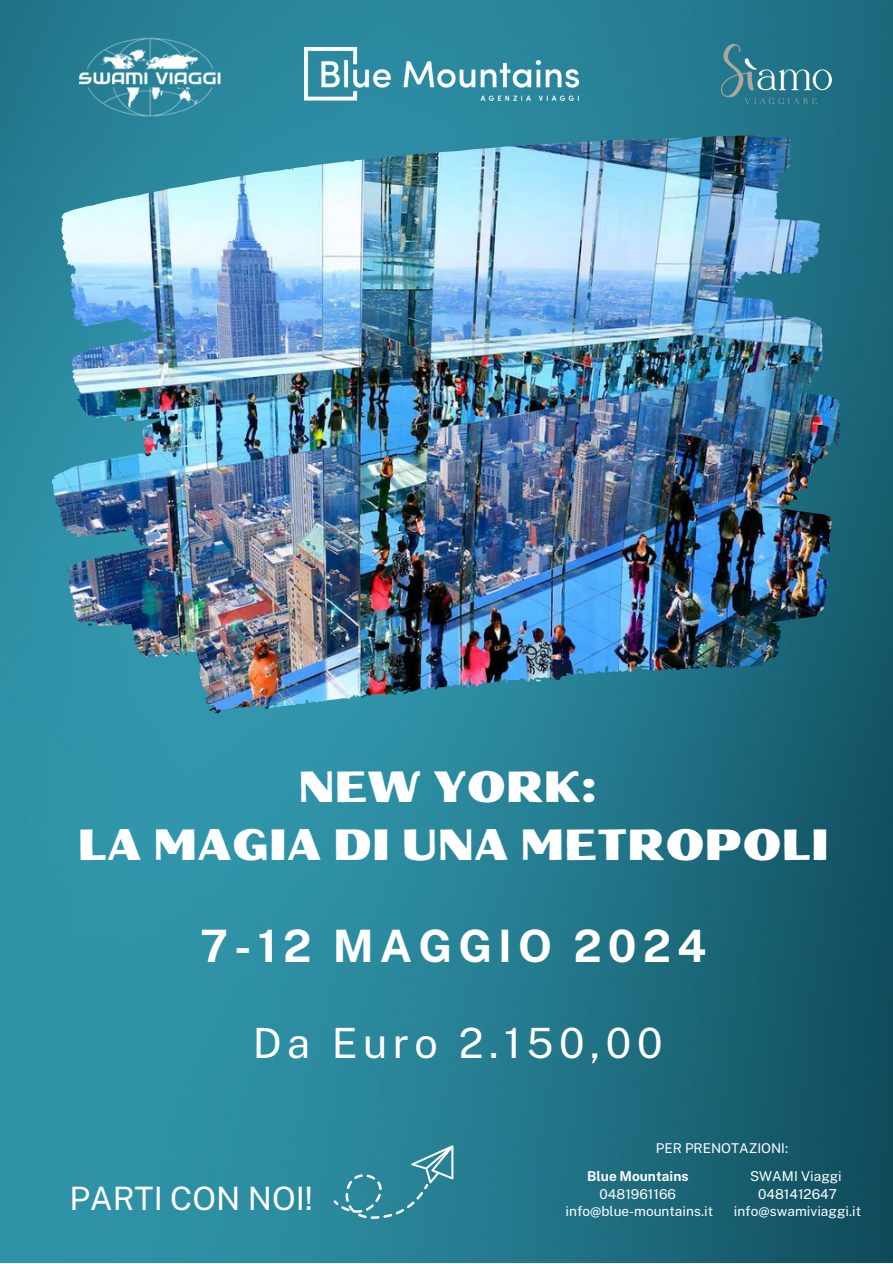
<style>
.page{position:relative;width:893px;height:1264px;background:#fff}
.page>*{position:absolute;margin:0;border:0;box-sizing:border-box;transform-origin:0 0}
.t1{font:700 44.7px "Public Sans";letter-spacing:.135em;color:#fff}
.t2{font:43.65px "Oilvare Base";color:#fff}
.t3{font:41.7px "Public Sans";letter-spacing:.135em;color:#fff}
.t4{font:32.25px "Public Sans";color:#fff}
.t5{font:13.65px "Public Sans";color:#fff}
.t6{font:700 13.65px "Public Sans";color:#fff}
.t7{font:13.5px "Public Sans";color:#fff}
</style>
<div class="page">
<img style="left:0;top:0;width:892px;height:1262px">
<img style="left:727px;top:167px;width:113px;height:251px">
<svg style="left:333px;top:1145px;width:120px;height:73px;background:#398da0"></svg>
<img style="left:75px;top:36px;width:150px;height:82px">
<img style="left:305px;top:47px;width:273px;height:53px">
<img style="left:721px;top:45px;width:110px;height:58px">
<p class="t2" style="left:298px;top:760px;width:300px">NEW YORK:</p>
<p class="t2" style="left:78px;top:817px;width:752px">LA MAGIA DI UNA METROPOLI</p>
<p class="t1" style="left:200px;top:919px;width:507px">7-12 MAGGIO 2024</p>
<p class="t3" style="left:253px;top:1017px;width:411px">Da Euro 2.150,00</p>
<p class="t4" style="left:69px;top:1179px;width:245px">PARTI CON NOI!</p>
<p class="t7" style="left:655px;top:1140px;width:134px">PER PRENOTAZIONI:</p>
<p class="t6" style="left:587px;top:1168px;width:103px">Blue Mountains</p>
<p class="t5" style="left:599px;top:1186px;width:78px">0481961166</p>
<p class="t5" style="left:565px;top:1203px;width:149px">info@blue-mountains.it</p>
<p class="t5" style="left:750px;top:1168px;width:93px">SWAMI Viaggi</p>
<p class="t5" style="left:758px;top:1186px;width:80px">0481412647</p>
<p class="t5" style="left:733px;top:1203px;width:129px">info@swamiviaggi.it</p>
</div>
